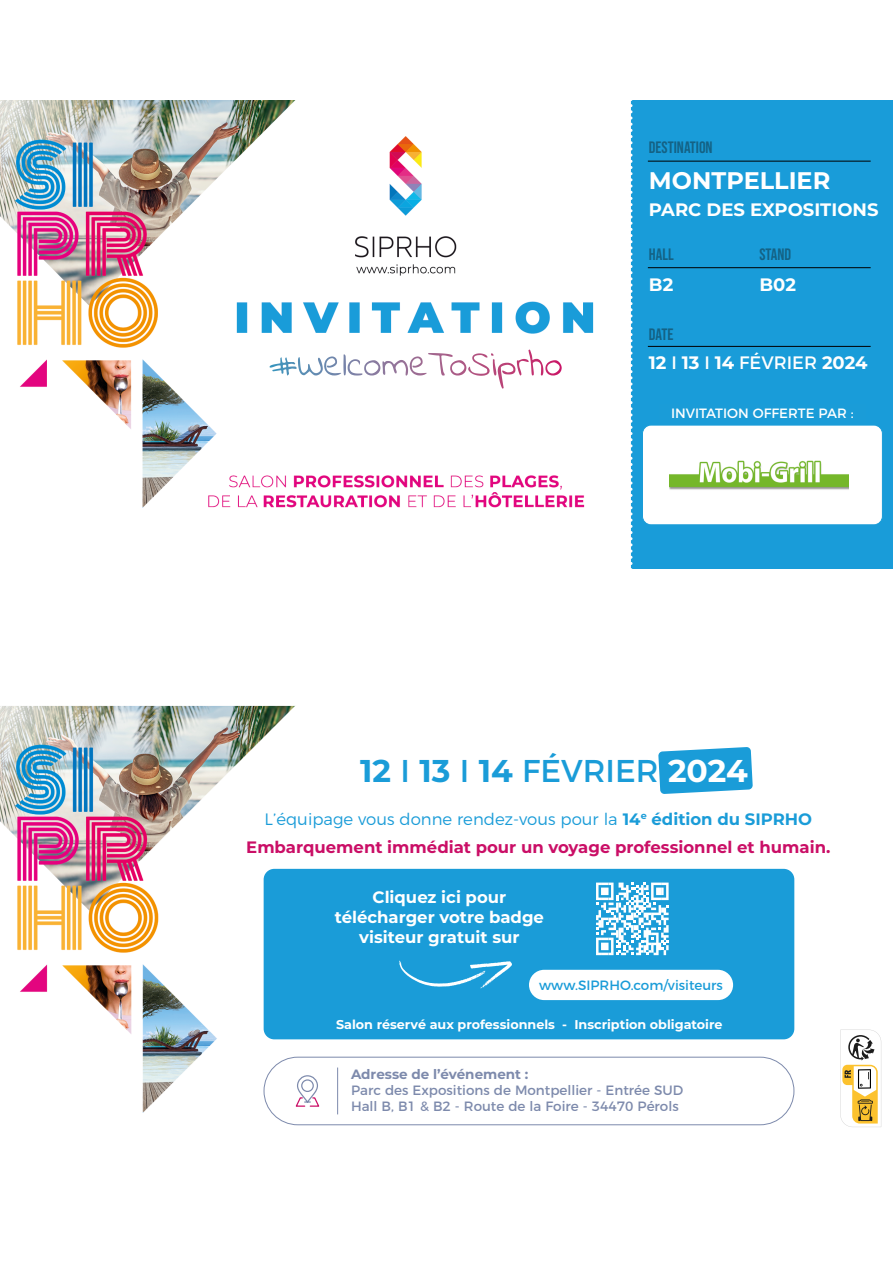
<style>
.page{position:relative;width:893px;height:1263px;background:#fff}
.page>*{position:absolute;margin:0;border:0;box-sizing:border-box;transform-origin:0 0}
.t1{font:31.5px "Montserrat";color:#1a9cd8}
.t2{font:700 24px "Montserrat";color:#fff}
.t3{font:700 18px "Montserrat";color:#fff}
.t4{font:700 16.5px/28.3px "Montserrat";color:#ca0e66;text-align:center}
.t5{font:700 16.5px/19.8px "Montserrat";color:#fff;text-align:center}
.t6{font:16.5px "Bebas Neue";color:#146285}
.t7{font:13.5px/16.2px "Montserrat";color:#7d8aac}
.t8{font:13.5px "Montserrat";color:#1a9cd8}
.t9{font:13.5px "Montserrat";color:#fff}
.t10{font:700 13.5px "Montserrat";color:#7d8aac}
.t11{font:700 12.75px "Montserrat";color:#fff}
.s1{font-weight:400}
.s2{font-weight:700}
.s3{font-weight:700;color:#fff}
.s4{font-weight:300;color:#1a9cd8}
.s5{color:#1a9cd8}
</style>
<div class="page">
<img style="left:0;top:101px;width:893px;height:468px">
<div style="left:642px;top:425px;width:240px;height:100px;background:#fff;border-radius:9px"></div>
<div style="left:642px;top:425px;width:241px;height:100px;border:1px solid #1a9cd8;border-radius:9px"></div>
<div style="left:659px;top:404px;width:207px;height:21px;background:#1a9cd8"></div>
<svg style="left:428px;top:350px;width:115px;height:26px"></svg>
<svg style="left:629px;top:100px;width:3px;height:469px"></svg>
<hr style="left:648px;top:346px;width:223px;height:1px;background:#000">
<hr style="left:648px;top:267px;width:223px;height:1px;background:#000">
<hr style="left:648px;top:161px;width:223px;height:1px;background:#000">
<img style="left:669px;top:460px;width:179px;height:30px">
<div style="left:264px;top:869px;width:530px;height:170px;background:#1a9cd8;border-radius:11px"></div>
<img style="left:0;top:706px;width:349px;height:420px">
<svg style="left:658px;top:747px;width:95px;height:47px;background:#35a8dc"></svg>
<svg style="left:399px;top:960px;width:113px;height:29px"></svg>
<svg style="left:596px;top:882px;width:73px;height:73px"></svg>
<svg style="left:294px;top:1074px;width:27px;height:33px"></svg>
<div style="left:264px;top:1057px;width:530px;height:68px;border:1px solid #7d8aac;border-radius:34px"></div>
<hr style="left:337px;top:1067px;width:1px;height:47px;background:#7d8aac">
<div style="left:529px;top:970px;width:204px;height:30px;background:#fff;border-radius:15px"></div>
<svg style="left:840px;top:1029px;width:41px;height:98px"></svg>
<p class="t6" style="left:649px;top:138px;width:65px">DESTINATION</p>
<h2 class="t2" style="left:649px;top:163px;width:183px">MONTPELLIER</h2>
<p class="t3" style="left:649px;top:196px;width:231px">PARC DES EXPOSITIONS</p>
<p class="t6" style="left:649px;top:244px;width:26px">HALL</p>
<p class="t6" style="left:759px;top:244px;width:33px">STAND</p>
<p class="t3" style="left:759px;top:272px;width:38px">B02</p>
<p class="t3" style="left:649px;top:272px;width:26px">B2</p>
<p class="t6" style="left:649px;top:325px;width:26px">DATE</p>
<p class="t3" style="left:649px;top:350px;width:220px">12 <span class="s1">I</span> 13 <span class="s1">I</span> 14 <span class="s1">FÉVRIER</span> 2024</p>
<p class="t9" style="left:671px;top:402px;width:184px">INVITATION OFFERTE PAR :</p>
<h1 class="t1" style="left:360px;top:745px;width:389px"><span class="s2">12</span> I <span class="s2">13</span> I <span class="s2">14</span> FÉVRIER <span class="s3">2024</span></h1>
<p class="t4" style="left:246px;top:804px;width:586px"><span class="s4">L’équipage vous donne rendez-vous pour la</span> <span class="s5">14</span><sup>e</sup> <span class="s5">édition du SIPRHO<br></span>Embarquement immédiat pour un voyage professionnel et humain.</p>
<p class="t5" style="left:335px;top:887px;width:211px">Cliquez ici pour télécharger votre badge visiteur gratuit sur</p>
<p class="t8" style="left:539px;top:975px;width:185px">www.SIPRHO.com/visiteurs</p>
<p class="t11" style="left:336px;top:1015px;width:388px">Salon réservé aux professionnels - Inscription obligatoire</p>
<p class="t10" style="left:351px;top:1064px;width:179px">Adresse de l’événement :</p>
<p class="t7" style="left:351px;top:1081px;width:334px">Parc des Expositions de Montpellier - Entrée SUD<br>Hall B, B1 &amp; B2 - Route de la Foire - 34470 Pérols</p>
</div>
